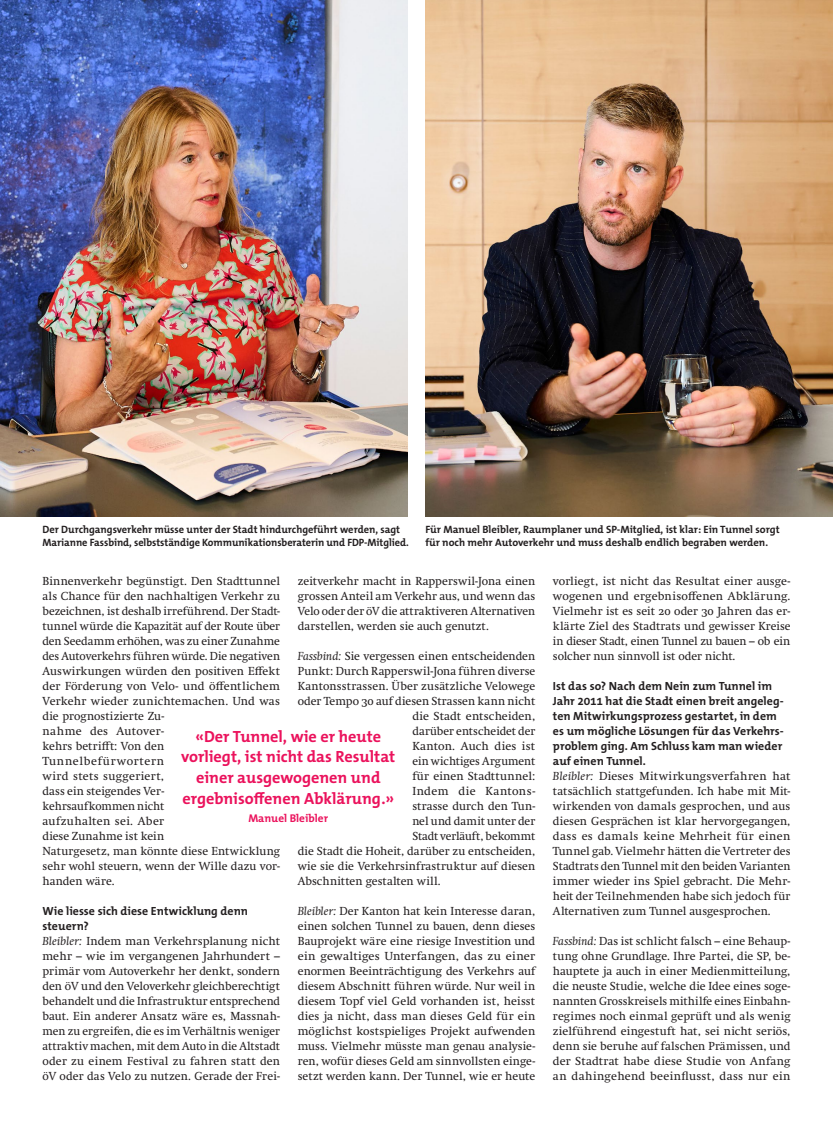
<style>
.page{position:relative;width:833px;height:1134px;background:#fff}
.page>*{position:absolute;margin:0;border:0;box-sizing:border-box;transform-origin:0 0}
.t1{font:700 16.25px/20.6px "The Mix B W7";color:#eb125c;text-align:center}
.t2{font:11.88px/15px "Swift Neue LT Pro";letter-spacing:.01em;color:#231f20;text-align:justify}
.t3{font:700 11.88px/15px "The Mix B W7";letter-spacing:.005em;color:#231f20}
.t4{font:11.88px "Swift Neue LT Pro";letter-spacing:-.01em;color:#231f20}
.t5{font:11.88px "Swift Neue LT Pro";letter-spacing:.035em;color:#231f20}
.t6{font:700 11.25px "The Mix B W7";color:#eb125c}
.t7{font:700 10.62px/13.1px "The Mix B W7";color:#231f20}
.s1{font-style:italic}
</style>
<div class="page">
<img style="left:0;top:0;width:408px;height:516px">
<img style="left:425px;top:0;width:408px;height:516px">
<p class="t7" style="left:43px;top:523px;width:368px">Der Durchgangsverkehr müsse unter der Stadt hindurchgeführt werden, sagt<br>Marianne Fassbind, selbstständige Kommunikationsberaterin und FDP-Mitglied.</p>
<p class="t7" style="left:425px;top:523px;width:356px">Für Manuel Bleibler, Raumplaner und SP-Mitglied, ist klar: Ein Tunnel sorgt für noch mehr Autoverkehr und muss deshalb endlich begraben werden.</p>
<p class="t2" style="left:43px;top:573px;width:239px;text-align:left">Binnenverkehr begünstigt. Den Stadttunnel als Chance für den nachhaltigen Verkehr zu bezeichnen, ist deshalb irreführend. Der Stadt&shy;tunnel würde die Kapazität auf der Route über den Seedamm erhöhen, was zu einer Zunahme des Autoverkehrs führen würde. Die negativen Auswirkungen würden den positiven Effekt der Förderung von Velo- und öffentlichem Verkehr wieder zunichtemachen. Und was die prognostizierte Zu-<br>nahme des Autover-<br>kehrs betrifft: Von den Tunnelbefürwortern<br>wird stets suggeriert,<br>dass ein steigendes Ver-<br>kehrsaufkommen nicht<br>aufzuhalten sei. Aber<br>diese Zunahme ist kein<br>Naturgesetz, man könnte diese Entwicklung sehr wohl steuern, wenn der Wille dazu vor&shy;handen wäre.</p>
<p class="t3" style="left:43px;top:904px;width:207px">Wie liesse sich diese Entwicklung denn steuern?</p>
<p class="t2" style="left:43px;top:933px;width:239px"><span class="s1">Bleibler:</span> Indem man Verkehrsplanung nicht mehr – wie im vergangenen Jahrhundert – primär vom Autoverkehr her denkt, sondern den öV und den Veloverkehr gleichberechtigt behandelt und die Infrastruktur entsprechend baut. Ein anderer Ansatz wäre es, Massnah&shy;men zu ergreifen, die es im Verhältnis weniger attraktiv machen, mit dem Auto in die Altstadt oder zu einem Festival zu fahren statt den öV oder das Velo zu nutzen. Gerade der Frei-</p>
<p class="t2" style="left:298px;top:573px;width:239px">zeitverkehr macht in Rapperswil-Jona einen grossen Anteil am Verkehr aus, und wenn das Velo oder der öV die attraktiveren Alternativen darstellen, werden sie auch genutzt.</p>
<p class="t2" style="left:298px;top:648px;width:239px"><span class="s1">Fassbind:</span> Sie vergessen einen entscheidenden</p>
<p class="t2" style="left:298px;top:663px;width:239px">Punkt: Durch Rapperswil-Jona führen diverse</p>
<p class="t2" style="left:298px;top:678px;width:239px">Kantonsstrassen. Über zusätzliche Velowege</p>
<p class="t2" style="left:298px;top:693px;width:239px">oder Tempo 30 auf diesen Strassen kann nicht</p>
<p class="t2" style="left:412px;top:708px;width:124px">die Stadt entscheiden,</p>
<p class="t2" style="left:412px;top:723px;width:124px">darüber entscheidet der</p>
<p class="t2" style="left:412px;top:738px;width:124px">Kanton. Auch dies ist</p>
<p class="t2" style="left:412px;top:753px;width:124px">ein wichtiges Argument</p>
<p class="t2" style="left:412px;top:768px;width:124px">für einen Stadttunnel:</p>
<p class="t5" style="left:412px;top:784px;width:124px">Indem die Kantons-</p>
<p class="t2" style="left:412px;top:798px;width:124px">strasse durch den Tun-</p>
<p class="t2" style="left:412px;top:813px;width:124px">nel und damit unter der</p>
<p class="t4" style="left:412px;top:829px;width:124px">Stadt verläuft, bekommt</p>
<p class="t2" style="left:298px;top:843px;width:239px">die Stadt die Hoheit, darüber zu entscheiden,</p>
<p class="t2" style="left:298px;top:858px;width:239px">wie sie die Verkehrsinfrastruktur auf diesen</p>
<p class="t2" style="left:298px;top:873px;width:144px">Abschnitten gestalten will.</p>
<p class="t2" style="left:298px;top:903px;width:239px"><span class="s1">Bleibler:</span> Der Kanton hat kein Interesse daran, einen solchen Tunnel zu bauen, denn dieses Bauprojekt wäre eine riesige Investition und ein gewaltiges Unterfangen, das zu einer enormen Beeinträchtigung des Verkehrs auf diesem Abschnitt führen würde. Nur weil in diesem Topf viel Geld vorhanden ist, heisst dies ja nicht, dass man dieses Geld für ein möglichst kostspieliges Projekt aufwenden muss. Vielmehr müsste man genau analysie&shy;ren, wofür dieses Geld am sinnvollsten einge&shy;setzt werden kann. Der Tunnel, wie er heute</p>
<h1 class="t1" style="left:181px;top:726px;width:216px">«Der Tunnel, wie er heute vorliegt, ist nicht das Resultat einer ausgewogenen und ergebnisoffenen Abklärung.»</h1>
<p class="t6" style="left:248px;top:811px;width:81px">Manuel Bleibler</p>
<p class="t2" style="left:553px;top:573px;width:239px">vorliegt, ist nicht das Resultat einer ausge&shy;wogenen und ergebnisoffenen Abklärung.<br>Vielmehr ist es seit 20 oder 30 Jahren das er&shy;klärte Ziel des Stadtrats und gewisser Kreise in dieser Stadt, einen Tunnel zu bauen – ob ein solcher nun sinnvoll ist oder nicht.</p>
<p class="t3" style="left:553px;top:679px;width:232px">Ist das so? Nach dem Nein zum Tunnel im Jahr 2011 hat die Stadt einen breit angeleg&shy;ten Mitwirkungsprozess gestartet, in dem es um mögliche Lösungen für das Verkehrs&shy;problem ging. Am Schluss kam man wieder auf einen Tunnel.</p>
<p class="t2" style="left:553px;top:768px;width:239px"><span class="s1">Bleibler:</span> Dieses Mitwirkungsverfahren hat tatsächlich stattgefunden. Ich habe mit Mit&shy;wirkenden von damals gesprochen, und aus diesen Gesprächen ist klar hervorgegangen, dass es damals keine Mehrheit für einen Tunnel gab. Vielmehr hätten die Vertreter des Stadtrats den Tunnel mit den beiden Varianten immer wieder ins Spiel gebracht. Die Mehr&shy;heit der Teilnehmenden habe sich jedoch für Alternativen zum Tunnel ausgesprochen.</p>
<p class="t2" style="left:553px;top:933px;width:239px"><span class="s1">Fassbind:</span> Das ist schlicht falsch – eine Behaup&shy;tung ohne Grundlage. Ihre Partei, die SP, be&shy;hauptete ja auch in einer Medienmitteilung, die neuste Studie, welche die Idee eines soge&shy;nannten Grosskreisels mithilfe eines Einbahn&shy;regimes noch einmal geprüft und als wenig zielführend eingestuft hat, sei nicht seriös, denn sie beruhe auf falschen Prämissen, und der Stadtrat habe diese Studie von Anfang an dahingehend beeinflusst, dass nur ein</p>
</div>
